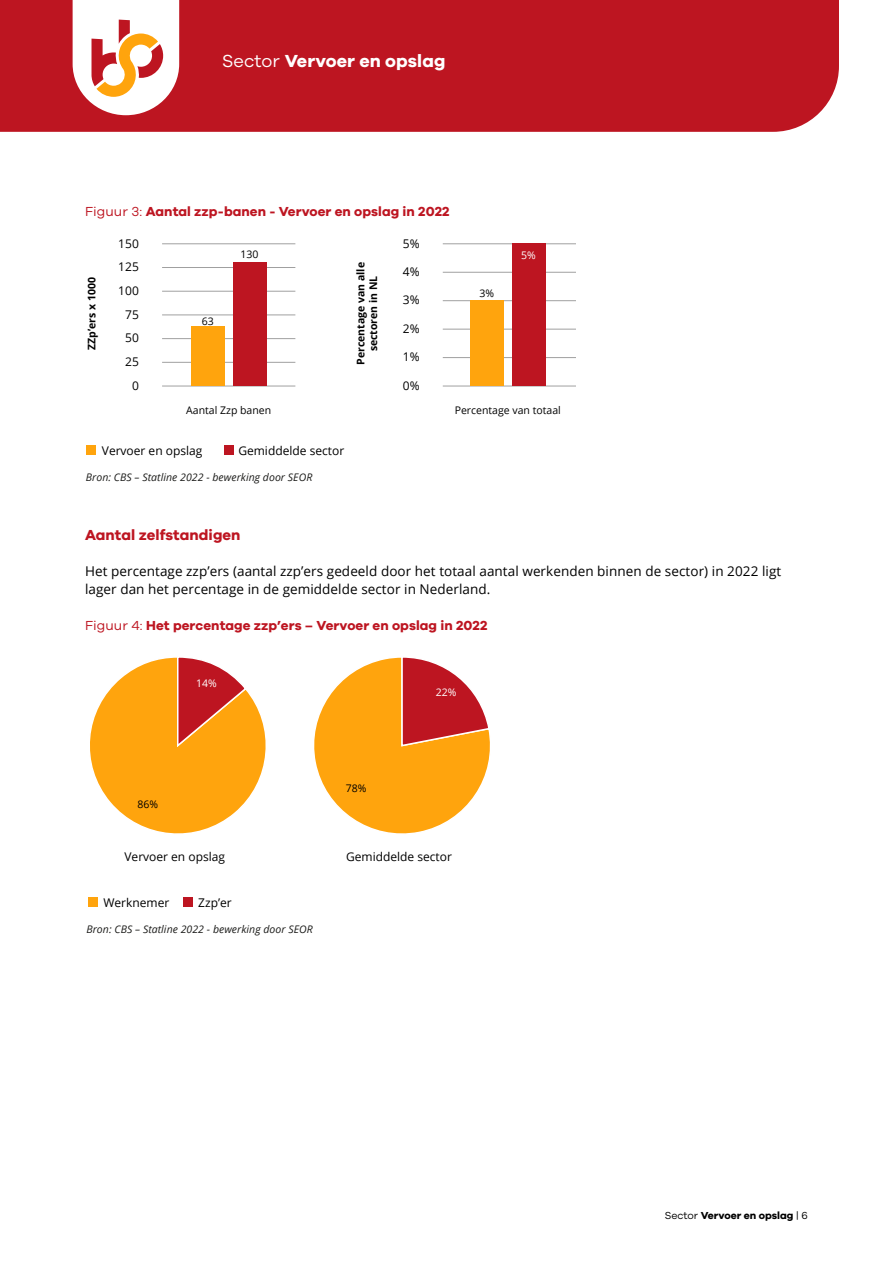
<style>
.page{position:relative;width:893px;height:1263px;background:#fff}
.page>*{position:absolute;margin:0;border:0;box-sizing:border-box;transform-origin:0 0}
.t1{font:700 18px "Galano Grotesque";letter-spacing:.005em;color:#fff}
.H3_PARAGRAAF{font:700 15px "Galano Grotesque";letter-spacing:.005em;color:#bd1521}
.P_BROOD{font:13.5px/18px "Open Sans";letter-spacing:.005em;color:#000}
.KOP_FIGUUR_TABEL{font:700 13.5px "Galano Grotesque";letter-spacing:.005em;color:#bd1521}
.t2{font:12px/23.7px "Open Sans";color:#000}
.t3{font:italic 10.5px "Open Sans";letter-spacing:.005em;color:#1d1d1b}
.t4{font:10.5px "Open Sans";color:#000}
.t5{font:700 10.5px/12.6px "Open Sans";color:#000;text-align:center}
.t6{font:700 10.5px "Galano Grotesque";color:#000}
.t7{font:10.5px "Open Sans";color:#fff}
.s1{font-weight:400}
</style>
<div class="page">
<div style="left:0;top:0;width:839px;height:132px;background:#bd1521"></div>
<svg style="left:73px;top:0;width:106px;height:115px"></svg>
<hr style="left:443px;top:244px;width:132px;height:1px;background:#a0a0a0">
<hr style="left:443px;top:272px;width:132px;height:1px;background:#a0a0a0">
<hr style="left:443px;top:300px;width:132px;height:1px;background:#a0a0a0">
<hr style="left:443px;top:329px;width:132px;height:1px;background:#a0a0a0">
<hr style="left:443px;top:357px;width:132px;height:1px;background:#a0a0a0">
<hr style="left:443px;top:386px;width:132px;height:1px;background:#a0a0a0">
<div style="left:470px;top:301px;width:34px;height:85px;background:#ffa40d"></div>
<div style="left:512px;top:244px;width:33px;height:142px;background:#bd1521"></div>
<hr style="left:162px;top:244px;width:133px;height:1px;background:#a0a0a0">
<hr style="left:162px;top:267px;width:133px;height:1px;background:#a0a0a0">
<hr style="left:162px;top:291px;width:133px;height:1px;background:#a0a0a0">
<hr style="left:162px;top:315px;width:133px;height:1px;background:#a0a0a0">
<hr style="left:162px;top:338px;width:133px;height:1px;background:#a0a0a0">
<hr style="left:162px;top:362px;width:133px;height:1px;background:#a0a0a0">
<hr style="left:162px;top:386px;width:133px;height:1px;background:#a0a0a0">
<div style="left:191px;top:326px;width:34px;height:60px;background:#ffa40d"></div>
<div style="left:233px;top:263px;width:33px;height:123px;background:#bd1521"></div>
<div style="left:86px;top:445px;width:10px;height:10px;background:#ffa40d"></div>
<div style="left:224px;top:445px;width:10px;height:10px;background:#bd1521"></div>
<svg style="left:90px;top:657px;width:176px;height:177px"></svg>
<svg style="left:314px;top:657px;width:176px;height:177px"></svg>
<div style="left:88px;top:898px;width:10px;height:9px;background:#ffa40d"></div>
<div style="left:183px;top:898px;width:9px;height:9px;background:#bd1521"></div>
<h1 class="t1" style="left:222px;top:50px;width:225px"><span class="s1">Sector</span> Vervoer en opslag</h1>
<p class="KOP_FIGUUR_TABEL" style="left:85px;top:203px;width:366px"><span class="s1">Figuur 3:</span> Aantal zzp-banen - Vervoer en opslag in 2022</p>
<p class="t5" style="left:85px;top:350px;width:74px;rotate:-90deg">ZZp’ers x 1000</p>
<p class="t2" style="left:118px;top:231px;width:22px">150</p>
<p class="t2" style="left:118px;top:255px;width:22px">125</p>
<p class="t2" style="left:118px;top:279px;width:22px">100</p>
<p class="t2" style="left:125px;top:326px;width:15px">50<br>25</p>
<p class="t2" style="left:125px;top:302px;width:15px">75</p>
<p class="t2" style="left:132px;top:373px;width:8px">0</p>
<p class="t2" style="left:403px;top:231px;width:18px">5%</p>
<p class="t4" style="left:202px;top:314px;width:14px">63</p>
<p class="t4" style="left:240px;top:247px;width:20px">130</p>
<p class="t7" style="left:521px;top:248px;width:16px">5%</p>
<p class="t5" style="left:354px;top:365px;width:104px;rotate:-90deg">Percentage van alle sectoren in NL</p>
<p class="t2" style="left:403px;top:259px;width:18px">4%</p>
<p class="t2" style="left:403px;top:288px;width:18px">3%</p>
<p class="t2" style="left:403px;top:316px;width:18px">2%</p>
<p class="t2" style="left:403px;top:345px;width:18px">1%</p>
<p class="t2" style="left:403px;top:373px;width:18px">0%</p>
<p class="t4" style="left:480px;top:286px;width:16px">3%</p>
<p class="t4" style="left:186px;top:403px;width:86px">Aantal Zzp banen</p>
<p class="t4" style="left:455px;top:403px;width:108px">Percentage van totaal</p>
<p class="t2" style="left:102px;top:439px;width:102px">Vervoer en opslag</p>
<p class="t2" style="left:238px;top:439px;width:107px">Gemiddelde sector</p>
<p class="t3" style="left:86px;top:470px;width:228px">Bron: CBS – Statline 2022 - bewerking door SEOR</p>
<h3 class="H3_PARAGRAAF" style="left:85px;top:526px;width:157px">Aantal zelfstandigen</h3>
<p class="P_BROOD" style="left:85px;top:562px;width:698px">Het percentage zzp’ers (aantal zzp’ers gedeeld door het totaal aantal werkenden binnen de sector) in 2022 ligt lager dan het percentage in de gemiddelde sector in Nederland.</p>
<p class="KOP_FIGUUR_TABEL" style="left:85px;top:617px;width:404px"><span class="s1">Figuur 4:</span> Het percentage zzp’ers – Vervoer en opslag in 2022</p>
<p class="t7" style="left:196px;top:676px;width:22px">14%</p>
<p class="t4" style="left:137px;top:797px;width:22px">86%</p>
<p class="t4" style="left:346px;top:781px;width:22px">78%</p>
<p class="t7" style="left:436px;top:685px;width:22px">22%</p>
<p class="t2" style="left:124px;top:844px;width:102px">Vervoer en opslag</p>
<p class="t2" style="left:346px;top:844px;width:107px">Gemiddelde sector</p>
<p class="t2" style="left:103px;top:891px;width:67px">Werknemer</p>
<p class="t2" style="left:198px;top:891px;width:35px">Zzp’er</p>
<p class="t3" style="left:86px;top:922px;width:228px">Bron: CBS – Statline 2022 - bewerking door SEOR</p>
<p class="t6" style="left:665px;top:1208px;width:145px"><span class="s1">Sector</span> Vervoer en opslag <span class="s1">| 6</span></p>
</div>
